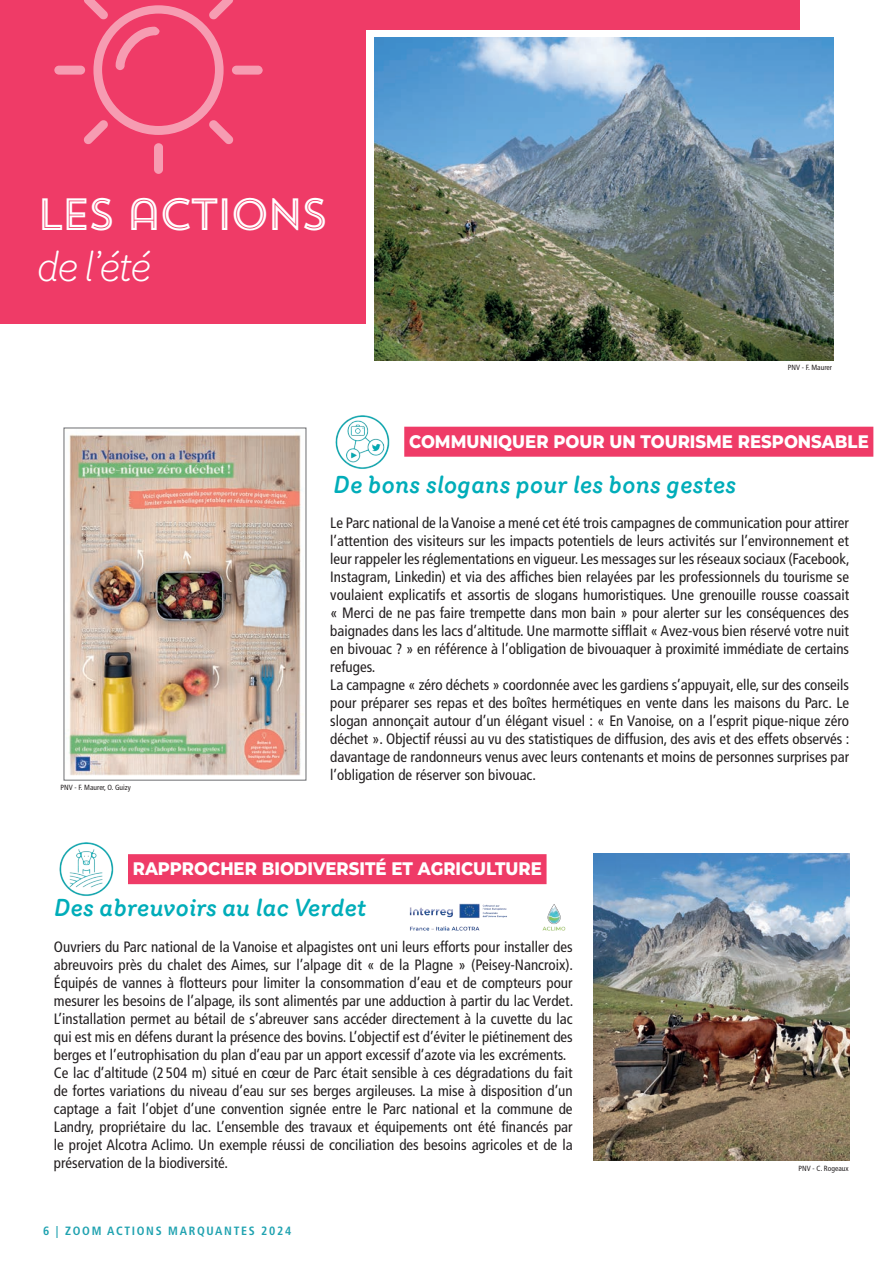
<style>
.page{position:relative;width:893px;height:1263px;background:#fff}
.page>*{position:absolute;margin:0;border:0;box-sizing:border-box;transform-origin:0 0}
.t1{font:45px "Trend Sans Five";letter-spacing:-.1em;color:#fff;scale:.96 1}
.t2{font:italic 300 42px "Router";color:#fff}
.t3{font:italic 500 24px "Router";letter-spacing:-.005em;color:#00adb9}
.t4{font:800 18.15px "Montserrat";color:#fff;scale:.91 1}
.t5{font:condensed 15px/18px "Frutiger LT Std";color:#231f20}
.t6{font:700 condensed 12px "Frutiger LT Std";letter-spacing:.14em;color:#1fa2b0}
.t7{font:condensed 7.5px "Frutiger LT Std";color:#231f20}
</style>
<div class="page">
<img style="left:69px;top:434px;width:234px;height:342px">
<img style="left:594px;top:854px;width:255px;height:307px">
<div style="left:404px;top:427px;width:469px;height:30px;background:#ef3b67"></div>
<div style="left:128px;top:854px;width:419px;height:30px;background:#ef3b67"></div>
<img style="left:335px;top:415px;width:55px;height:54px">
<img style="left:59px;top:842px;width:55px;height:54px">
<div style="left:0;top:0;width:800px;height:323px;background:#ef3b67"></div>
<div style="left:366px;top:30px;width:470px;height:331px;background:#fff"></div>
<img style="left:374px;top:37px;width:459px;height:323px">
<div style="left:154px;top:143px;width:9px;height:31px;background:#f69cb2;border-radius:4px"></div>
<div style="left:232px;top:66px;width:31px;height:9px;background:#f69cb2;border-radius:4px"></div>
<div style="left:54px;top:66px;width:31px;height:9px;background:#f69cb2;border-radius:4px"></div>
<svg style="left:83px;top:0;width:151px;height:145px"></svg>
<img style="left:409px;top:903px;width:157px;height:28px">
<h1 class="t1" style="left:36px;top:186px;width:307px">LES ACTIONS</h1>
<h2 class="t2" style="left:36px;top:236px;width:118px">de l’été</h2>
<p class="t7" style="left:788px;top:363px;width:46px">PNV - F. Maurer</p>
<p class="t4" style="left:409px;top:428px;width:507px">COMMUNIQUER POUR UN TOURISME RESPONSABLE</p>
<p class="t7" style="left:61px;top:783px;width:72px">PNV - F. Maurer, O. Guizy</p>
<h3 class="t3" style="left:333px;top:466px;width:405px">De bons slogans pour les bons gestes</h3>
<p class="t5" style="left:330px;top:514px;width:521px">Le Parc national de la Vanoise a mené cet été trois campagnes de communication pour attirer l’attention des visiteurs sur les impacts potentiels de leurs activités sur l’environnement et leur rappeler les réglementations en vigueur. Les messages sur les réseaux sociaux (Facebook, Instagram, Linkedin) et via des affiches bien relayées par les professionnels du tourisme se voulaient explicatifs et assortis de slogans humoristiques. Une grenouille rousse coassait « Merci de ne pas faire trempette dans mon bain » pour alerter sur les conséquences des baignades dans les lacs d’altitude. Une marmotte sifflait « Avez-vous bien réservé votre nuit en bivouac ? » en référence à l’obligation de bivouaquer à proximité immédiate de certains refuges.<br>La campagne « zéro déchets » coordonnée avec les gardiens s’appuyait, elle, sur des conseils pour préparer ses repas et des boîtes hermétiques en vente dans les maisons du Parc. Le slogan annonçait autour d’un élégant visuel : « En Vanoise, on a l’esprit pique-nique zéro déchet ». Objectif réussi au vu des statistiques de diffusion, des avis et des effets observés : davantage de randonneurs venus avec leurs contenants et moins de personnes surprises par l’obligation de réserver son bivouac.</p>
<p class="t4" style="left:133px;top:855px;width:451px">RAPPROCHER BIODIVERSITÉ ET AGRICULTURE</p>
<h3 class="t3" style="left:54px;top:890px;width:314px">Des abreuvoirs au lac Verdet</h3>
<p class="t5" style="left:54px;top:938px;width:521px">Ouvriers du Parc national de la Vanoise et alpagistes ont uni leurs efforts pour installer des abreuvoirs près du chalet des Aimes, sur l’alpage dit « de la Plagne » (Peisey-Nancroix).<br>Équipés de vannes à flotteurs pour limiter la consommation d’eau et de compteurs pour mesurer les besoins de l’alpage, ils sont alimentés par une adduction à partir du lac Verdet.<br>L’installation permet au bétail de s’abreuver sans accéder directement à la cuvette du lac qui est mis en défens durant la présence des bovins. L’objectif est d’éviter le piétinement des berges et l’eutrophisation du plan d’eau par un apport excessif d’azote via les excréments.<br>Ce lac d’altitude (2 504 m) situé en cœur de Parc était sensible à ces dégradations du fait de fortes variations du niveau d’eau sur ses berges argileuses. La mise à disposition d’un captage a fait l’objet d’une convention signée entre le Parc national et la commune de Landry, propriétaire du lac. L’ensemble des travaux et équipements ont été financés par le projet Alcotra Aclimo. Un exemple réussi de conciliation des besoins agricoles et de la préservation de la biodiversité.</p>
<p class="t6" style="left:43px;top:1224px;width:250px">6 | ZOOM ACTIONS MARQUANTES 2024</p>
<p class="t7" style="left:799px;top:1164px;width:52px">PNV - C. Rogeaux</p>
</div>
